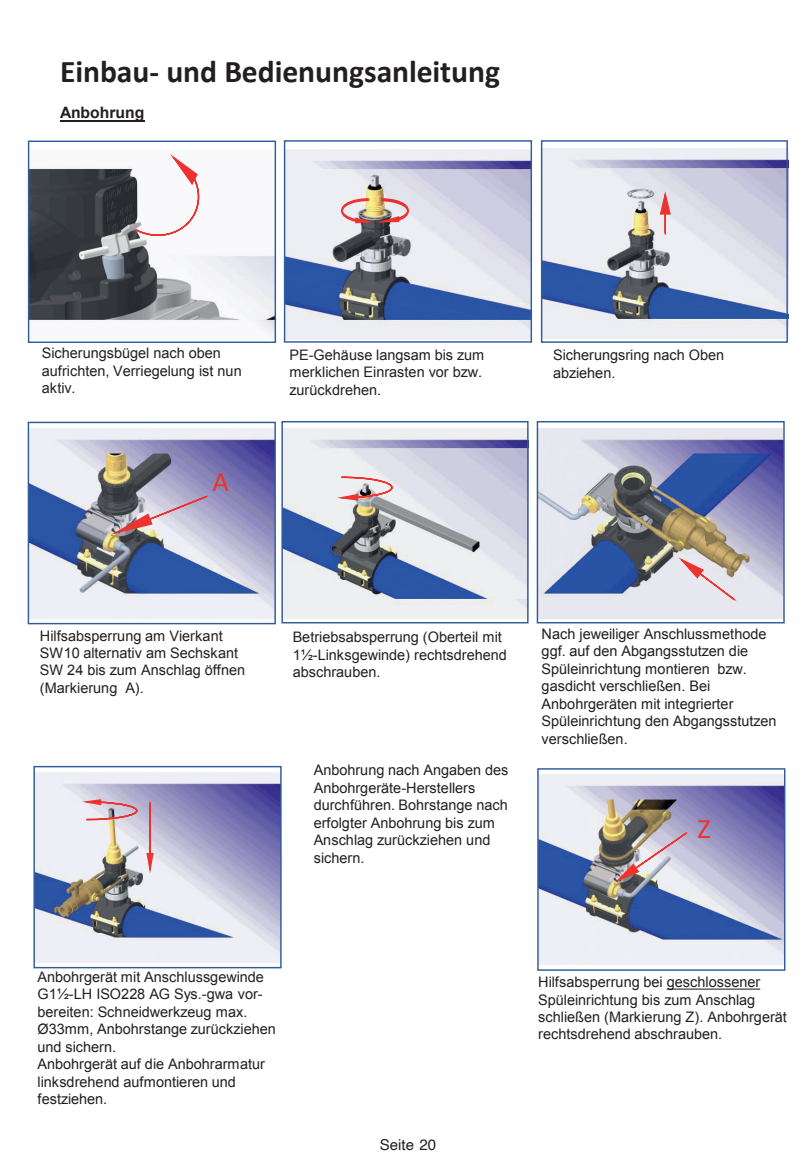
<style>
.page{position:relative;width:810px;height:1171px;background:#fff}
.page>*{position:absolute;margin:0;border:0;box-sizing:border-box;transform-origin:0 0}
.t1{font:700 31.65px "Calibri";color:#231f20}
.t2{font:28.5px "Calibri";color:#ee322d}
.t3{font:700 15.75px "Arial";color:#231f20}
.t4{font:15px "Helvetica";color:#231f20}
.t5{font:14.55px/17.4px "Arial";color:#231f20}
</style>
<div class="page">
<img style="left:35px;top:772px;width:245px;height:190px">
<img style="left:539px;top:428px;width:244px;height:190px">
<img style="left:30px;top:428px;width:244px;height:190px">
<img style="left:539px;top:774px;width:244px;height:190px">
<img style="left:283px;top:428px;width:244px;height:190px">
<img style="left:286px;top:149px;width:244px;height:190px">
<img style="left:543px;top:149px;width:243px;height:190px">
<img style="left:30px;top:166px;width:244px;height:171px">
<hr style="left:60px;top:120px;width:84px;height:1px;background:#231f20">
<div style="left:541px;top:140px;width:247px;height:203px;border:1px solid #315c9a"></div>
<div style="left:28px;top:421px;width:248px;height:203px;border:1px solid #315c9a"></div>
<div style="left:281px;top:421px;width:248px;height:202px;border:1px solid #315c9a"></div>
<div style="left:537px;top:421px;width:248px;height:202px;border:1px solid #315c9a"></div>
<div style="left:33px;top:765px;width:249px;height:203px;border:1px solid #315c9a"></div>
<svg style="left:134px;top:154px;width:66px;height:87px"></svg>
<div style="left:28px;top:140px;width:248px;height:203px;border:1px solid #315c9a"></div>
<div style="left:284px;top:140px;width:248px;height:202px;border:1px solid #315c9a"></div>
<div style="left:537px;top:768px;width:248px;height:202px;border:1px solid #315c9a"></div>
<svg style="left:667px;top:988px;width:93px;height:1px"></svg>
<svg style="left:659px;top:188px;width:13px;height:48px"></svg>
<svg style="left:107px;top:494px;width:103px;height:42px;background:#b5a5b0"></svg>
<svg style="left:332px;top:475px;width:61px;height:26px;background:#dec2c2"></svg>
<svg style="left:146px;top:800px;width:9px;height:77px"></svg>
<svg style="left:676px;top:555px;width:61px;height:47px;background:#ddcccb"></svg>
<img style="left:612px;top:830px;width:77px;height:54px">
<svg style="left:77px;top:798px;width:61px;height:22px"></svg>
<svg style="left:340px;top:197px;width:70px;height:27px;background:#d8afa1"></svg>
<h1 class="t1" style="left:60px;top:49px;width:442px">Einbau- und Bedienungsanleitung</h1>
<p class="t3" style="left:60px;top:102px;width:86px">Anbohrung</p>
<p class="t5" style="left:42px;top:344px;width:201px">Sicherungsbügel nach oben aufrichten, Verriegelung ist nun aktiv.</p>
<p class="t5" style="left:290px;top:346px;width:196px">PE-Gehäuse langsam bis zum merklichen Einrasten vor bzw. zurückdrehen.</p>
<p class="t5" style="left:553px;top:346px;width:173px">Sicherungsring nach Oben abziehen.</p>
<h2 class="t2" style="left:213px;top:461px;width:18px">A</h2>
<p class="t5" style="left:40px;top:626px;width:207px">Hilfsabsperrung am Vierkant<br>SW10 alternativ am Sechskant<br>SW 24 bis zum Anschlag öffnen (Markierung A).</p>
<p class="t5" style="left:293px;top:628px;width:216px">Betriebsabsperrung (Oberteil mit<br>1½-Linksgewinde) rechtsdrehend abschrauben.</p>
<p class="t5" style="left:542px;top:625px;width:237px">Nach jeweiliger Anschlussmethode ggf. auf den Abgangsstutzen die<br>Spüleinrichtung montieren bzw. gasdicht verschließen. Bei<br>Anbohrgeräten mit integrierter<br>Spüleinrichtung den Abgangsstutzen verschließen.</p>
<p class="t5" style="left:314px;top:761px;width:196px">Anbohrung nach Angaben des<br>Anbohrgeräte-Herstellers durchführen. Bohrstange nach erfolgter Anbohrung bis zum<br>Anschlag zurückziehen und sichern.</p>
<h2 class="t2" style="left:697px;top:808px;width:15px">Z</h2>
<p class="t5" style="left:38px;top:967px;width:240px">Anbohrgerät mit Anschlussgewinde<br>G1½-LH ISO228 AG Sys.-gwa vor&shy;bereiten: Schneidwerkzeug max.<br>Ø33mm, Anbohrstange zurückziehen und sichern.<br>Anbohrgerät auf die Anbohrarmatur linksdrehend aufmontieren und festziehen.</p>
<p class="t4" style="left:380px;top:1133px;width:58px">Seite 20</p>
<p class="t5" style="left:538px;top:973px;width:250px">Hilfsabsperrung bei geschlossener Spüleinrichtung bis zum Anschlag schließen (Markierung Z). Anbohrgerät rechtsdrehend abschrauben.</p>
</div>
